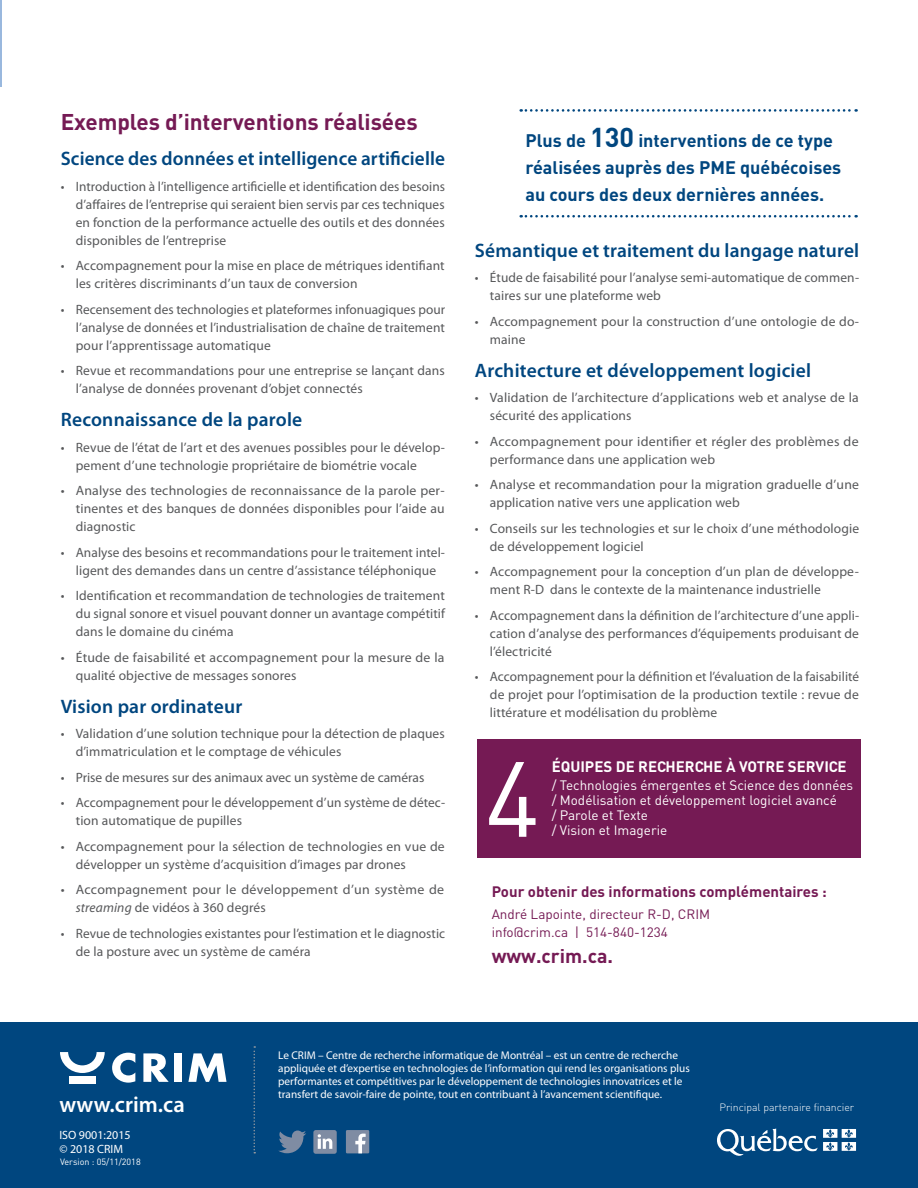
<style>
.page{position:relative;width:918px;height:1188px;background:#fff}
.page>*{position:absolute;margin:0;border:0;box-sizing:border-box;transform-origin:0 0}
.Titre_Fiche{font:105px "DIN";color:#fff}
.Body_myriad{font:700 22.5px "DIN";letter-spacing:-.005em;color:#751a54}
.t1{font:600 22.5px "Myriad Pro";color:#fff}
.Body_myriad-2{font:600 19.5px "Myriad Pro";letter-spacing:.01em;color:#00467f}
.pull_quote{font:700 19.5px "DIN";color:#751a54}
.Intro{font:700 18px/27px "DIN";color:#00467f}
.pull_quote-2{font:700 15px "DIN";color:#751a54}
.Titre_Fiche-2{font:700 15px "DIN";color:#fff}
.Body_myriad-3{font:13.5px/18px "Myriad Pro";letter-spacing:.01em;color:#57585a}
.Titre_Fiche-3{font:13.5px "DIN";color:#fff}
.pull_quote-3{font:13.5px/18px "DIN";color:#751a54}
.t2{font:12px/13.8px "Myriad Pro";color:#fff}
.t3{font:11.25px/12.9px "Myriad Pro";color:#fff}
.t4{font:300 10.5px "DIN";color:#fff}
.Titre_Fiche-4{font:9px "DIN";color:#fff}
.s1{font-style:italic}
.s2{font-size:27px}
</style>
<div class="page">
<div style="left:0;top:1022px;width:918px;height:166px;background:#00467f"></div>
<svg style="left:254px;top:1046px;width:1px;height:108px"></svg>
<svg style="left:278px;top:1131px;width:28px;height:22px"></svg>
<div style="left:346px;top:1130px;width:23px;height:23px;background:#7f8ca3"></div>
<svg style="left:355px;top:1134px;width:11px;height:19px"></svg>
<div style="left:313px;top:1130px;width:24px;height:24px;background:#7f8ca3;border-radius:2px"></div>
<svg style="left:318px;top:1134px;width:14px;height:15px"></svg>
<div style="left:69px;top:1077px;width:27px;height:7px;background:#fff"></div>
<svg style="left:60px;top:1052px;width:45px;height:21px"></svg>
<svg style="left:112px;top:1053px;width:23px;height:30px"></svg>
<svg style="left:143px;top:1053px;width:26px;height:29px"></svg>
<div style="left:174px;top:1053px;width:8px;height:29px;background:#fff"></div>
<svg style="left:188px;top:1053px;width:39px;height:29px"></svg>
<svg style="left:717px;top:1129px;width:139px;height:27px"></svg>
<div style="left:477px;top:740px;width:384px;height:118px;background:#751a54"></div>
<svg style="left:521px;top:109px;width:336px;height:3px"></svg>
<svg style="left:521px;top:215px;width:336px;height:3px"></svg>
<p class="Body_myriad" style="left:61px;top:107px;width:358px">Exemples d’interventions réalisées</p>
<p class="Body_myriad-2" style="left:61px;top:146px;width:386px">Science des données et intelligence artificielle</p>
<p class="Body_myriad-3" style="left:76px;top:177px;width:371px;text-align:justify;text-indent:-15px">• Introduction à l’intelligence artificielle et identification des besoins d’affaires de l’entreprise qui seraient bien servis par ces techniques en fonction de la performance actuelle des outils et des données disponibles de l’entreprise</p>
<p class="Body_myriad-3" style="left:76px;top:257px;width:370px;text-indent:-15px">• Accompagnement pour la mise en place de métriques identifiant les critères discriminants d’un taux de conversion</p>
<p class="Body_myriad-3" style="left:76px;top:300px;width:371px;text-align:justify;text-indent:-15px">• Recensement des technologies et plateformes infonuagiques pour l’analyse de données et l’industrialisation de chaîne de traitement pour l’apprentissage automatique</p>
<p class="Body_myriad-3" style="left:76px;top:362px;width:371px;text-indent:-15px">• Revue et recommandations pour une entreprise se lançant dans l’analyse de données provenant d’objet connectés</p>
<p class="Body_myriad-2" style="left:61px;top:407px;width:243px">Reconnaissance de la parole</p>
<p class="Body_myriad-3" style="left:76px;top:438px;width:371px;text-indent:-15px">• Revue de l’état de l’art et des avenues possibles pour le dévelop&shy;pement d’une technologie propriétaire de biométrie vocale</p>
<p class="Body_myriad-3" style="left:76px;top:482px;width:370px;text-align:justify;text-indent:-15px">• Analyse des technologies de reconnaissance de la parole per&shy;tinentes et des banques de données disponibles pour l’aide au diagnostic</p>
<p class="Body_myriad-3" style="left:61px;top:543px;width:386px;text-align:center">• Analyse des besoins et recommandations pour le traitement intel&shy;ligent des demandes dans un centre d’assistance téléphonique</p>
<p class="Body_myriad-3" style="left:76px;top:587px;width:371px;text-align:justify;text-indent:-15px">• Identification et recommandation de technologies de traitement du signal sonore et visuel pouvant donner un avantage compétitif dans le domaine du cinéma</p>
<p class="Body_myriad-3" style="left:76px;top:648px;width:370px;text-indent:-15px">• Étude de faisabilité et accompagnement pour la mesure de la qualité objective de messages sonores</p>
<p class="Body_myriad-2" style="left:61px;top:694px;width:183px">Vision par ordinateur</p>
<p class="Body_myriad-3" style="left:76px;top:725px;width:371px;text-indent:-15px">• Validation d’une solution technique pour la détection de plaques d’immatriculation et le comptage de véhicules</p>
<p class="Body_myriad-3" style="left:61px;top:768px;width:365px">• Prise de mesures sur des animaux avec un système de caméras</p>
<p class="Body_myriad-3" style="left:76px;top:794px;width:371px;text-indent:-15px">• Accompagnement pour le développement d’un système de détec&shy;tion automatique de pupilles</p>
<p class="Body_myriad-3" style="left:76px;top:837px;width:370px;text-indent:-15px">• Accompagnement pour la sélection de technologies en vue de développer un système d’acquisition d’images par drones</p>
<p class="Body_myriad-3" style="left:76px;top:881px;width:370px;text-indent:-15px">• Accompagnement pour le développement d’un système de <span class="s1">streaming</span> de vidéos à 360 degrés</p>
<p class="Body_myriad-3" style="left:76px;top:924px;width:371px;text-indent:-15px">• Revue de technologies existantes pour l’estimation et le diagnostic de la posture avec un système de caméra</p>
<p class="Intro" style="left:525px;top:127px;width:317px">Plus de <span class="s2">130</span> interventions de ce type réalisées auprès des PME québécoises au cours des deux dernières années.</p>
<p class="Body_myriad-2" style="left:475px;top:238px;width:386px">Sémantique et traitement du langage naturel</p>
<p class="Body_myriad-3" style="left:490px;top:268px;width:371px;text-indent:-15px">• Étude de faisabilité pour l’analyse semi-automatique de commen&shy;taires sur une plateforme web</p>
<p class="Body_myriad-3" style="left:490px;top:312px;width:371px;text-indent:-15px">• Accompagnement pour la construction d’une ontologie de do&shy;maine</p>
<p class="Body_myriad-2" style="left:475px;top:358px;width:338px">Architecture et développement logiciel</p>
<p class="Body_myriad-3" style="left:490px;top:388px;width:370px;text-indent:-15px">• Validation de l’architecture d’applications web et analyse de la sécurité des applications</p>
<p class="Body_myriad-3" style="left:490px;top:432px;width:370px;text-indent:-15px">• Accompagnement pour identifier et régler des problèmes de performance dans une application web</p>
<p class="Body_myriad-3" style="left:490px;top:475px;width:371px;text-indent:-15px">• Analyse et recommandation pour la migration graduelle d’une application native vers une application web</p>
<p class="Body_myriad-3" style="left:490px;top:519px;width:371px;text-indent:-15px">• Conseils sur les technologies et sur le choix d’une méthodologie de développement logiciel</p>
<p class="Body_myriad-3" style="left:490px;top:562px;width:371px;text-indent:-15px">• Accompagnement pour la conception d’un plan de développe&shy;ment R-D dans le contexte de la maintenance industrielle</p>
<p class="Body_myriad-3" style="left:490px;top:606px;width:371px;text-align:justify;text-indent:-15px">• Accompagnement dans la définition de l’architecture d’une appli&shy;cation d’analyse des performances d’équipements produisant de l’électricité</p>
<p class="Body_myriad-3" style="left:490px;top:667px;width:371px;text-align:justify;text-indent:-15px">• Accompagnement pour la définition et l’évaluation de la faisabilité de projet pour l’optimisation de la production textile : revue de littérature et modélisation du problème</p>
<p class="Titre_Fiche" style="left:485px;top:730px;width:56px">4</p>
<p class="Titre_Fiche-2" style="left:552px;top:756px;width:296px">ÉQUIPES DE RECHERCHE À VOTRE SERVICE</p>
<p class="Titre_Fiche-3" style="left:552px;top:776px;width:303px">/ Technologies émergentes et Science des données</p>
<p class="Titre_Fiche-3" style="left:552px;top:791px;width:287px">/ Modélisation et développement logiciel avancé</p>
<p class="Titre_Fiche-3" style="left:552px;top:806px;width:98px">/ Parole et Texte</p>
<p class="Titre_Fiche-3" style="left:552px;top:821px;width:117px">/ Vision et Imagerie</p>
<p class="pull_quote-2" style="left:492px;top:881px;width:337px">Pour obtenir des informations complémentaires :</p>
<p class="pull_quote-3" style="left:492px;top:905px;width:220px">André Lapointe, directeur R-D, CRIM info@crim.ca | 514-840-1234</p>
<p class="pull_quote" style="left:492px;top:943px;width:123px">www.crim.ca.</p>
<h2 class="t1" style="left:59px;top:1090px;width:127px">www.crim.ca</h2>
<p class="t2" style="left:59px;top:1128px;width:73px">ISO 9001:2015 © 2018 CRIM</p>
<p class="Titre_Fiche-4" style="left:60px;top:1156px;width:82px">Version : 05/11/2018</p>
<p class="t3" style="left:278px;top:1049px;width:413px">Le CRIM – Centre de recherche informatique de Montréal – est un centre de recherche appliquée et d’expertise en technologies de l’information qui rend les organisations plus performantes et compétitives par le développement de technologies innovatrices et le transfert de savoir-faire de pointe, tout en contribuant à l’avancement scientifique.</p>
<p class="t4" style="left:719px;top:1100px;width:136px">Principal partenaire financier</p>
</div>
